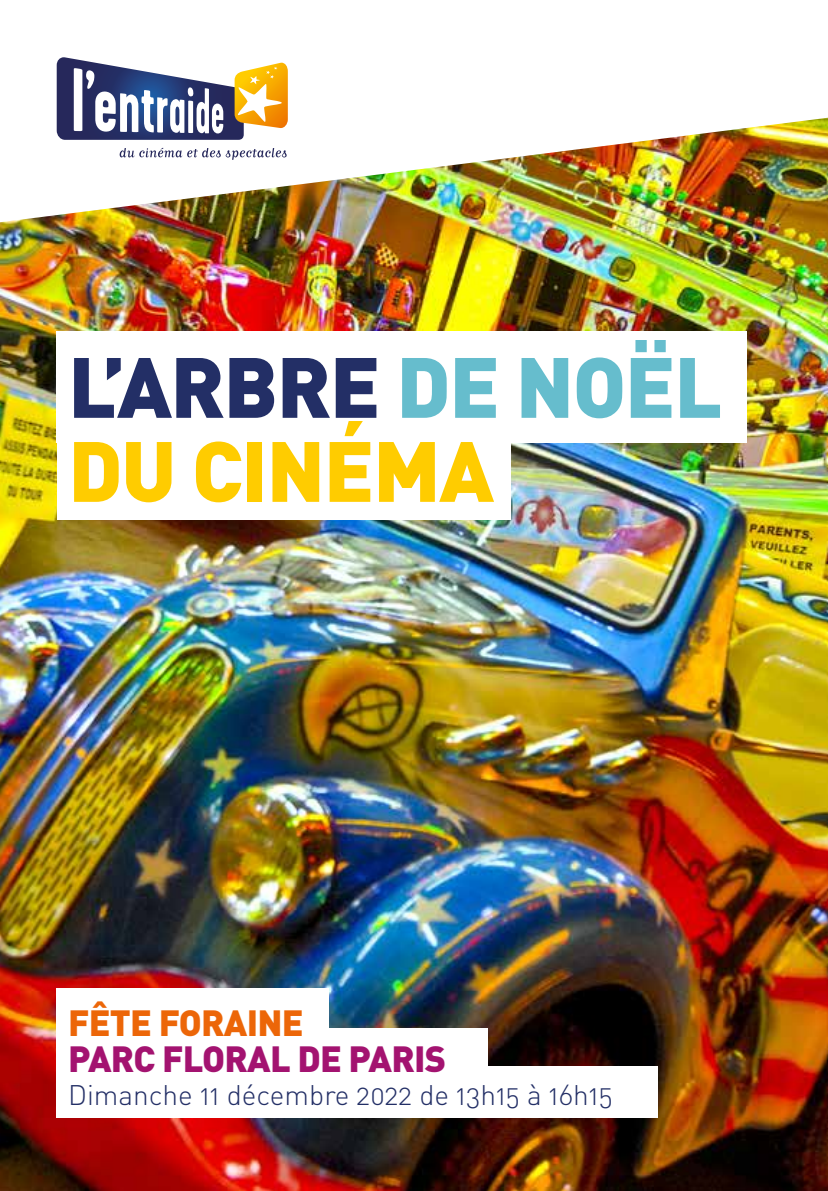
<style>
.page{position:relative;width:828px;height:1191px;background:#fff}
.page>*{position:absolute;margin:0;border:0;box-sizing:border-box;transform-origin:0 0}
.t1{font:900 84px/84px "DIN";letter-spacing:-.02em;color:#fc0}
.t2{font:900 36px "DIN";letter-spacing:-.02em;color:#a31370}
.t3{font:900 36px "DIN";letter-spacing:-.02em;color:#ec6608}
.t4{font:28px "DIN Light Alternate";color:#232f66}
.s1{color:#232f66}
.s2{color:#66bdcd}
</style>
<div class="page">
<img style="left:0;top:222px;width:828px;height:969px">
<img style="left:3px;top:63px;width:825px;height:159px">
<div style="left:57px;top:988px;width:272px;height:67px;background:#fff"></div>
<div style="left:57px;top:1028px;width:431px;height:50px;background:#fff"></div>
<div style="left:57px;top:1066px;width:601px;height:51px;background:#fff"></div>
<div style="left:57px;top:331px;width:690px;height:111px;background:#fff"></div>
<div style="left:57px;top:406px;width:453px;height:113px;background:#fff"></div>
<svg style="left:119px;top:148px;width:168px;height:12px"></svg>
<svg style="left:57px;top:57px;width:231px;height:83px"></svg>
<h1 class="t1" style="left:68px;top:341px;width:656px"><span class="s1">L’ARBRE</span> <span class="s2">DE NOËL<br></span>DU CINÉMA</h1>
<p class="t3" style="left:68px;top:998px;width:237px">FÊTE FORAINE</p>
<p class="t2" style="left:68px;top:1034px;width:380px">PARC FLORAL DE PARIS</p>
<p class="t4" style="left:68px;top:1078px;width:546px">Dimanche 11 décembre 2022 de 13h15 à 16h15</p>
</div>
